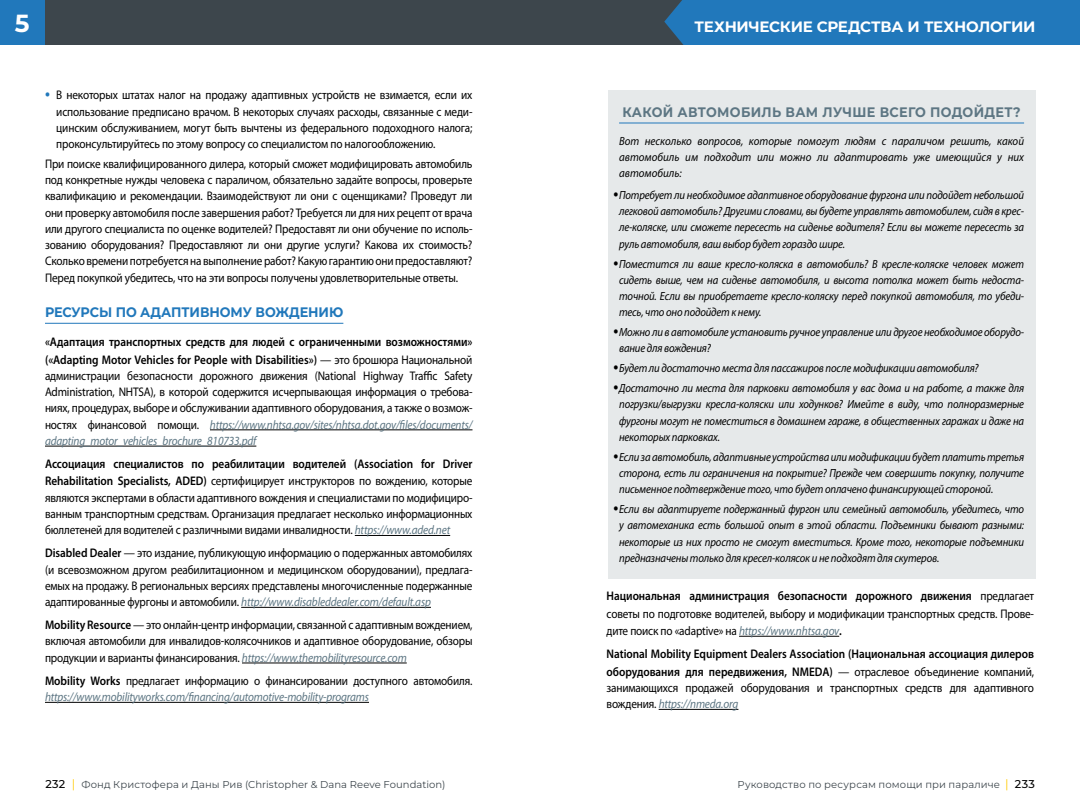
<style>
.page{position:relative;width:1080px;height:810px;background:#fff}
.page>*{position:absolute;margin:0;border:0;box-sizing:border-box;transform-origin:0 0}
.t1{font:100 24.75px "Montserrat";color:#fff}
.t2{font:100 15px "Montserrat";letter-spacing:-.02em;color:#fff}
.t3{font:100 13.75px "Montserrat";letter-spacing:.025em;color:#5d7683;scale:.93 1}
.t4{font:100 13.75px "Montserrat";letter-spacing:-.005em;color:#2178bb;scale:.93 1}
.t5{font:12.5px/16.2px "Myriad Pro";letter-spacing:-.015em;color:#000;text-align:justify;scale:.9 1}
.t6{font:600 12.5px/17.5px "Myriad Pro";letter-spacing:-.005em;color:#000;scale:.9 1}
.t7{font:italic 12.5px/16.2px "Myriad Pro";letter-spacing:-.015em;color:#5d7683;scale:.9 1}
.t8{font:italic 11.88px/16.2px "Myriad Pro";letter-spacing:-.015em;color:#000;text-align:justify;scale:.9 1}
.t9{font:italic 11.88px/16.2px "Myriad Pro";letter-spacing:-.015em;color:#000;text-align:justify;scale:.92 1}
.t10{font:100 10px "Montserrat";letter-spacing:.01em;color:#3d464c}
.s1{font-weight:600;font-size:17.5px;color:#2178bb}
.s2{font-weight:400}
.s3{font-style:italic;color:#5d7683}
.s4{font-weight:600}
.s5{font-weight:600;font-style:normal;color:#000}
.s6{font-style:normal;color:#000}
.s7{font-weight:600;font-style:normal;font-size:17.5px}
.s8{font-weight:500;font-size:11.25px;color:#000}
.s9{font-size:11.88px;color:#ffcb05}
</style>
<div class="page">
<div style="left:0;top:0;width:1080px;height:45px;background:#2178bb"></div>
<div style="left:45px;top:0;width:639px;height:45px;background:#3d464c"></div>
<hr style="left:45px;top:323px;width:298px;height:1px;background:#2178bb">
<hr style="left:210px;top:430px;width:262px;height:1px;background:#000">
<hr style="left:45px;top:446px;width:211px;height:1px;background:#000">
<hr style="left:355px;top:535px;width:95px;height:1px;background:#000">
<hr style="left:241px;top:607px;width:190px;height:1px;background:#000">
<hr style="left:242px;top:663px;width:165px;height:1px;background:#000">
<hr style="left:45px;top:702px;width:324px;height:1px;background:#000">
<hr style="left:739px;top:636px;width:100px;height:1px;background:#000">
<hr style="left:659px;top:709px;width:79px;height:1px;background:#000">
<div style="left:608px;top:90px;width:427px;height:489px;background:#e6e9ea"></div>
<hr style="left:619px;top:123px;width:405px;height:1px;background:#2178bb">
<h1 class="t1" style="left:15px;top:6px;width:16px">5</h1>
<p class="t2" style="left:695px;top:17px;width:342px">ТЕХНИЧЕСКИЕ СРЕДСТВА И ТЕХНОЛОГИИ</p>
<p class="t5" style="left:56px;top:87px;width:464px;text-indent:-11px"><span class="s1">•</span> В некоторых штатах налог на продажу адаптивных устройств не взимается, если их использование предписано врачом. В некоторых случаях расходы, связанные с меди&shy;цинским обслуживанием, могут быть вычтены из федерального подоходного налога; проконсультируйтесь по этому вопросу со специалистом по налогообложению.</p>
<p class="t5" style="left:45px;top:155px;width:477px">При поиске квалифицированного дилера, который сможет модифицировать автомобиль под конкретные нужды человека с параличом, обязательно задайте вопросы, проверьте квалификацию и рекомендации. Взаимодействуют ли они с оценщиками? Проведут ли они проверку автомобиля после завершения работ? Требуется ли для них рецепт от врача или другого специалиста по оценке водителей? Предоставят ли они обучение по исполь&shy;зованию оборудования? Предоставляют ли они другие услуги? Какова их стоимость?<br>Сколько времени потребуется на выполнение работ? Какую гарантию они предоставляют?<br>Перед покупкой убедитесь, что на эти вопросы получены удовлетворительные ответы.</p>
<p class="t4" style="left:45px;top:303px;width:322px">РЕСУРСЫ ПО АДАПТИВНОМУ ВОЖДЕНИЮ</p>
<p class="t6" style="left:45px;top:333px;width:476px">«Адаптация транспортных средств для людей с ограниченными возможностями» («Adapting Motor Vehicles for People with Disabilities») <span class="s2">— это брошюра Национальной</span></p>
<p class="t5" style="left:45px;top:367px;width:477px">администрации безопасности дорожного движения (National Highway Traffic Safety Administration, NHTSA), в которой содержится исчерпывающая информация о требова&shy;ниях, процедурах, выборе и обслуживании адаптивного оборудования, а также о возмож&shy;ностях финансовой помощи. <span class="s3">https://www.nhtsa.gov/sites/nhtsa.dot.gov/files/documents/ adapting_motor_vehicles_brochure_810733.pdf</span></p>
<p class="t6" style="left:45px;top:455px;width:477px">Ассоциация специалистов по реабилитации водителей (Association for Driver<br>Rehabilitation Specialists, ADED) <span class="s2">сертифицирует инструкторов по вождению, которые</span></p>
<p class="t5" style="left:45px;top:489px;width:477px">являются экспертами в области адаптивного вождения и специалистами по модифициро&shy;ванным транспортным средствам. Организация предлагает несколько информационных бюллетеней для водителей с различными видами инвалидности. <span class="s3">https://www.aded.net</span></p>
<p class="t5" style="left:45px;top:545px;width:477px"><span class="s4">Disabled Dealer</span> — это издание, публикующую информацию о подержанных автомобилях (и всевозможном другом реабилитационном и медицинском оборудовании), предлага&shy;емых на продажу. В региональных версиях представлены многочисленные подержанные адаптированные фургоны и автомобили. <span class="s3">http://www.disableddealer.com/default.asp</span></p>
<p class="t5" style="left:45px;top:617px;width:477px"><span class="s4">Mobility Resource</span> — это онлайн-центр информации, связанной с адаптивным вождением, включая автомобили для инвалидов-колясочников и адаптивное оборудование, обзоры продукции и варианты финансирования. <span class="s3">https://www.themobilityresource.com</span></p>
<p class="t7" style="left:45px;top:672px;width:477px"><span class="s5">Mobility Works</span> <span class="s6">предлагает информацию о финансировании доступного автомобиля. </span>https://www.mobilityworks.com/financing/automotive-mobility-programs</p>
<p class="t3" style="left:623px;top:103px;width:429px">КАКОЙ АВТОМОБИЛЬ ВАМ ЛУЧШЕ ВСЕГО ПОДОЙДЕТ?</p>
<p class="t9" style="left:619px;top:132px;width:442px">Вот несколько вопросов, которые помогут людям с параличом решить, какой автомобиль им подходит или можно ли адаптировать уже имеющийся у них автомобиль:</p>
<p class="t8" style="left:619px;top:187px;width:451px;text-indent:-6px"><span class="s7">•</span>Потребует ли необходимое адаптивное оборудование фургона или подойдет небольшой легковой автомобиль? Другими словами, вы будете управлять автомобилем, сидя в крес&shy;ле-коляске, или сможете пересесть на сиденье водителя? Если вы можете пересесть за руль автомобиля, ваш выбор будет гораздо шире.</p>
<p class="t8" style="left:619px;top:255px;width:451px;text-indent:-6px"><span class="s7">•</span>Поместится ли ваше кресло-коляска в автомобиль? В кресле-коляске человек может сидеть выше, чем на сиденье автомобиля, и высота потолка может быть недоста&shy;точной. Если вы приобретаете кресло-коляску перед покупкой автомобиля, то убеди&shy;тесь, что оно подойдет к нему.</p>
<p class="t8" style="left:619px;top:324px;width:451px;text-indent:-6px"><span class="s7">•</span>Можно ли в автомобиле установить ручное управление или другое необходимое оборудо&shy;вание для вождения?</p>
<p class="t8" style="left:613px;top:360px;width:407px"><span class="s7">•</span>Будет ли достаточно места для пассажиров после модификации автомобиля?</p>
<p class="t8" style="left:619px;top:380px;width:452px;text-indent:-6px"><span class="s7">•</span>Достаточно ли места для парковки автомобиля у вас дома и на работе, а также для погрузки/выгрузки кресла-коляски или ходунков? Имейте в виду, что полноразмерные фургоны могут не поместиться в домашнем гараже, в общественных гаражах и даже на некоторых парковках.</p>
<p class="t8" style="left:619px;top:448px;width:451px;text-indent:-6px"><span class="s7">•</span>Если за автомобиль, адаптивные устройства или модификации будет платить третья сторона, есть ли ограничения на покрытие? Прежде чем совершить покупку, получите письменное подтверждение того, что будет оплачено финансирующей стороной.</p>
<p class="t8" style="left:619px;top:501px;width:451px;text-indent:-6px"><span class="s7">•</span>Если вы адаптируете подержанный фургон или семейный автомобиль, убедитесь, что у автомеханика есть большой опыт в этой области. Подъемники бывают разными: некоторые из них просто не смогут вместиться. Кроме того, некоторые подъемники предназначены только для кресел-колясок и не подходят для скутеров.</p>
<p class="t5" style="left:607px;top:587px;width:476px;line-height:17.5px"><span class="s4">Национальная администрация безопасности дорожного движения</span> предлагает советы по подготовке водителей, выбору и модификации транспортных средств. Прове&shy;дите поиск по «adaptive» на <span class="s3">https://www.nhtsa.gov</span><span class="s4">.</span></p>
<p class="t6" style="left:607px;top:645px;width:477px">National Mobility Equipment Dealers Association (Национальная ассоциация дилеров оборудования для передвижения, NMEDA) <span class="s2">— отраслевое объединение компаний,</span></p>
<p class="t5" style="left:607px;top:679px;width:476px">занимающихся продажей оборудования и транспортных средств для адаптивного вождения. <span class="s3">https://nmeda.org</span></p>
<p class="t10" style="left:45px;top:778px;width:402px"><span class="s8">232</span> <span class="s9">|</span> Фонд Кристофера и Даны Рив (Christopher &amp; Dana Reeve Foundation)</p>
<p class="t10" style="left:738px;top:778px;width:299px">Руководство по ресурсам помощи при параличе <span class="s9">|</span> <span class="s8">233</span></p>
</div>
